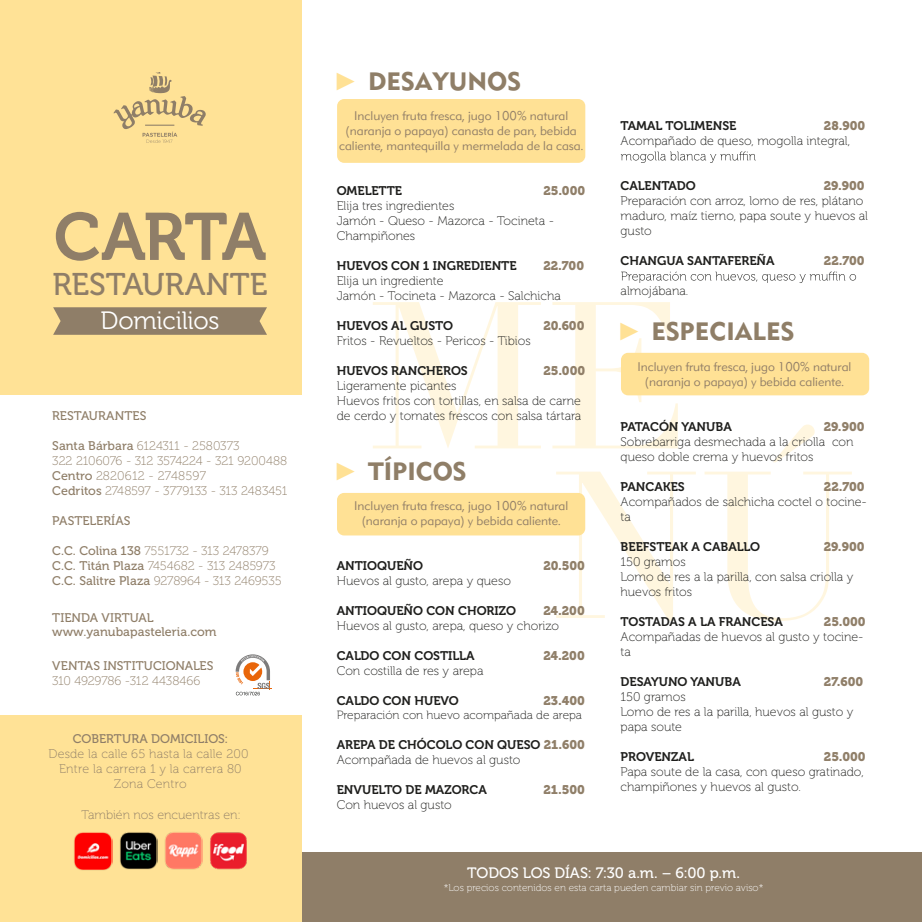
<style>
.page{position:relative;width:922px;height:922px;background:#fff}
.page>*{position:absolute;margin:0;border:0;box-sizing:border-box;transform-origin:0 0}
.t1{font:66.5px "Museo 700";letter-spacing:-.03em;color:#8f7e68}
.t2{font:31.25px "Museo 500";color:#8f7e68}
.t3{font:25px "GP Metro Regular 2";color:#8f7e67}
.t4{font:25px "Museo 300";letter-spacing:-.01em;color:#fff}
.t5{font:15px "Museo 500";letter-spacing:-.015em;color:#fff}
.t6{font:12.5px/15px "Museo 100";color:#1e1e1c}
.t7{font:12.5px/15px "Museo 100";color:#8f7e68}
.t8{font:12.5px "Museo 700";color:#1e1e1c}
.t9{font:12.5px/15px "GP Metro Regular 3";color:#927f68;text-align:center}
.t10{font:12.5px "Museo 900";color:#907f69}
.t11{font:12.5px/13.8px "Museo 500";color:#8f7e68}
.t12{font:11.88px "Museo 100";color:#1e1e1c}
.t13{font:10px "Museo 100";color:#fff}
.s1{font-family:"Museo 500"}
.s2{font-family:"Arial Narrow";color:#ffe195}
.s3{font-family:"Museo 900";color:#907f69}
</style>
<div class="page">
<div style="left:2px;top:852px;width:919px;height:69px;background:#8f7e68"></div>
<svg style="left:373px;top:302px;width:167px;height:146px"></svg>
<svg style="left:552px;top:302px;width:125px;height:146px"></svg>
<svg style="left:556px;top:471px;width:139px;height:149px"></svg>
<svg style="left:704px;top:424px;width:147px;height:197px"></svg>
<div style="left:337px;top:99px;width:248px;height:64px;background:#ffe195;border-radius:7px"></div>
<div style="left:337px;top:493px;width:248px;height:42px;background:#ffe195;border-radius:7px"></div>
<div style="left:621px;top:353px;width:248px;height:42px;background:#ffe195;border-radius:7px"></div>
<svg style="left:620px;top:151px;width:135px;height:12px"></svg>
<svg style="left:621px;top:271px;width:234px;height:12px"></svg>
<div style="left:1px;top:1px;width:300px;height:920px;background:#ffe296"></div>
<div style="left:0;top:395px;width:301px;height:319px;background:#fff"></div>
<svg style="left:235px;top:654px;width:37px;height:41px"></svg>
<svg style="left:53px;top:307px;width:214px;height:28px;background:#94836a"></svg>
<svg style="left:113px;top:72px;width:93px;height:71px"></svg>
<h1 class="t1" style="left:54px;top:200px;width:214px">CARTA</h1>
<h2 class="t2" style="left:53px;top:267px;width:216px">RESTAURANTE</h2>
<h3 class="t4" style="left:101px;top:307px;width:120px">Domicilios</h3>
<p class="t11" style="left:52px;top:409px;width:96px">RESTAURANTES</p>
<p class="t7" style="left:52px;top:438px;width:236px"><span class="s1">Santa Bárbara</span> 6124311 - 2580373<br>322 2106076 - 312 3574224 - 321 9200488<br><span class="s1">Centro</span> 2820612 - 2748597<br><span class="s1">Cedritos</span> 2748597 - 3779133 - 313 2483451</p>
<p class="t11" style="left:52px;top:514px;width:80px">PASTELERÍAS</p>
<p class="t7" style="left:52px;top:543px;width:231px"><span class="s1">C.C. Colina 138</span> 7551732 - 313 2478379<br><span class="s1">C.C. Titán Plaza</span> 7454682 - 313 2485973<br><span class="s1">C.C. Salitre Plaza</span> 9278964 - 313 2469535</p>
<p class="t11" style="left:52px;top:611px;width:166px">TIENDA VIRTUAL www.yanubapasteleria.com</p>
<p class="t11" style="left:52px;top:659px;width:163px">VENTAS INSTITUCIONALES</p>
<p class="t7" style="left:52px;top:673px;width:150px">310 4929786 -312 4438466</p>
<p class="t7" style="left:144px;top:543px;width:129px">9278964 - 313 2478379</p>
<p class="t11" style="left:73px;top:731px;width:157px">COBERTURA DOMICILIOS:</p>
<p class="t7" style="left:49px;top:746px;width:201px;text-align:center">Desde la calle 65 hasta la calle 200<br>Entre la carrera 1 y la carrera 80<br>Zona Centro</p>
<p class="t7" style="left:82px;top:806px;width:161px">También nos encuentras en:</p>
<h3 class="t3" style="left:336px;top:65px;width:186px"><span class="s2">►</span> DESAYUNOS</h3>
<p class="t9" style="left:339px;top:108px;width:246px">Incluyen fruta fresca, jugo 100% natural (naranja o papaya) canasta de pan, bebida caliente, mantequilla y mermelada de la casa.</p>
<p class="t8" style="left:336px;top:183px;width:67px">OMELETTE</p>
<p class="t10" style="left:543px;top:183px;width:43px">25.000</p>
<p class="t6" style="left:336px;top:198px;width:219px">Elija tres ingredientes<br>Jamón - Queso - Mazorca - Tocineta -<br>Champiñones</p>
<p class="t8" style="left:336px;top:258px;width:181px">HUEVOS CON 1 INGREDIENTE</p>
<p class="t10" style="left:543px;top:258px;width:42px">22.700</p>
<p class="t6" style="left:336px;top:273px;width:225px">Elija un ingrediente<br>Jamón - Tocineta - Mazorca - Salchicha</p>
<p class="t8" style="left:336px;top:318px;width:118px">HUEVOS AL GUSTO</p>
<p class="t10" style="left:543px;top:318px;width:43px">20.600</p>
<p class="t6" style="left:336px;top:333px;width:195px">Fritos - Revueltos - Pericos - Tibios</p>
<p class="t8" style="left:336px;top:363px;width:132px">HUEVOS RANCHEROS</p>
<p class="t10" style="left:543px;top:363px;width:43px">25.000</p>
<p class="t6" style="left:336px;top:378px;width:246px">Ligeramente picantes<br>Huevos fritos con tortillas, en salsa de carne de cerdo y tomates frescos con salsa tártara</p>
<h3 class="t3" style="left:336px;top:455px;width:131px"><span class="s2">►</span> TÍPICOS</h3>
<p class="t9" style="left:354px;top:498px;width:215px">Incluyen fruta fresca, jugo 100% natural (naranja o papaya) y bebida caliente.</p>
<p class="t8" style="left:336px;top:558px;width:88px">ANTIOQUEÑO</p>
<p class="t10" style="left:543px;top:558px;width:43px">20.500</p>
<p class="t6" style="left:336px;top:573px;width:176px">Huevos al gusto, arepa y queso</p>
<p class="t8" style="left:336px;top:603px;width:181px">ANTIOQUEÑO CON CHORIZO</p>
<p class="t10" style="left:543px;top:603px;width:43px">24.200</p>
<p class="t6" style="left:336px;top:618px;width:224px">Huevos al gusto, arepa, queso y chorizo</p>
<p class="t8" style="left:336px;top:648px;width:139px">CALDO CON COSTILLA</p>
<p class="t10" style="left:543px;top:648px;width:43px">24.200</p>
<p class="t6" style="left:336px;top:663px;width:148px">Con costilla de res y arepa</p>
<p class="t8" style="left:336px;top:693px;width:124px">CALDO CON HUEVO</p>
<p class="t10" style="left:543px;top:693px;width:43px">23.400</p>
<p class="t12" style="left:336px;top:708px;width:247px">Preparación con huevo acompañada de arepa</p>
<p class="t8" style="left:336px;top:737px;width:249px">AREPA DE CHÓCOLO CON QUESO <span class="s3">21.600</span></p>
<p class="t6" style="left:336px;top:752px;width:185px">Acompañada de huevos al gusto</p>
<p class="t8" style="left:336px;top:782px;width:151px">ENVUELTO DE MAZORCA</p>
<p class="t10" style="left:543px;top:782px;width:43px">21.500</p>
<p class="t6" style="left:336px;top:797px;width:116px">Con huevos al gusto</p>
<p class="t8" style="left:620px;top:119px;width:117px">TAMAL TOLIMENSE</p>
<p class="t10" style="left:823px;top:119px;width:43px">28.900</p>
<p class="t6" style="left:620px;top:134px;width:231px">Acompañado de queso, mogolla integral,</p>
<p class="t8" style="left:620px;top:179px;width:77px">CALENTADO</p>
<p class="t10" style="left:823px;top:179px;width:42px">29.900</p>
<p class="t6" style="left:620px;top:194px;width:249px">Preparación con arroz, lomo de res, plátano maduro, maíz tierno, papa soute y huevos al gusto</p>
<p class="t8" style="left:620px;top:254px;width:155px">CHANGUA SANTAFEREÑA</p>
<p class="t10" style="left:823px;top:254px;width:42px">22.700</p>
<p class="t6" style="left:620px;top:284px;width:69px">almojábana.</p>
<h3 class="t3" style="left:620px;top:316px;width:175px"><span class="s2">►</span> ESPECIALES</h3>
<p class="t9" style="left:637px;top:358px;width:215px">Incluyen fruta fresca, jugo 100% natural (naranja o papaya) y bebida caliente.</p>
<p class="t8" style="left:620px;top:419px;width:113px">PATACÓN YANUBA</p>
<p class="t10" style="left:823px;top:419px;width:42px">29.900</p>
<p class="t6" style="left:620px;top:434px;width:234px">Sobrebarriga desmechada a la criolla con queso doble crema y huevos fritos</p>
<p class="t8" style="left:620px;top:479px;width:66px">PANCAKES</p>
<p class="t10" style="left:823px;top:479px;width:42px">22.700</p>
<p class="t6" style="left:620px;top:494px;width:248px">Acompañados de salchicha coctel o tocine&shy;ta</p>
<p class="t8" style="left:620px;top:539px;width:141px">BEEFSTEAK A CABALLO</p>
<p class="t10" style="left:823px;top:539px;width:42px">29.900</p>
<p class="t6" style="left:620px;top:554px;width:234px">150 gramos<br>Lomo de res a la parilla, con salsa criolla y huevos fritos</p>
<p class="t8" style="left:620px;top:614px;width:164px">TOSTADAS A LA FRANCESA</p>
<p class="t10" style="left:823px;top:614px;width:43px">25.000</p>
<p class="t6" style="left:620px;top:629px;width:244px">Acompañadas de huevos al gusto y tocine&shy;ta</p>
<p class="t8" style="left:620px;top:674px;width:122px">DESAYUNO YANUBA</p>
<p class="t10" style="left:823px;top:674px;width:41px">27.600</p>
<p class="t6" style="left:620px;top:689px;width:234px">150 gramos<br>Lomo de res a la parilla, huevos al gusto y papa soute</p>
<p class="t8" style="left:620px;top:749px;width:75px">PROVENZAL</p>
<p class="t10" style="left:823px;top:749px;width:43px">25.000</p>
<p class="t6" style="left:620px;top:764px;width:245px">Papa soute de la casa, con queso gratinado, champiñones y huevos al gusto.</p>
<p class="t5" style="left:467px;top:864px;width:274px">TODOS LOS DÍAS: 7:30 a.m. – 6:00 p.m.</p>
<p class="t13" style="left:443px;top:882px;width:321px">*Los precios contenidos en esta carta pueden cambiar sin previo aviso*</p>
</div>
